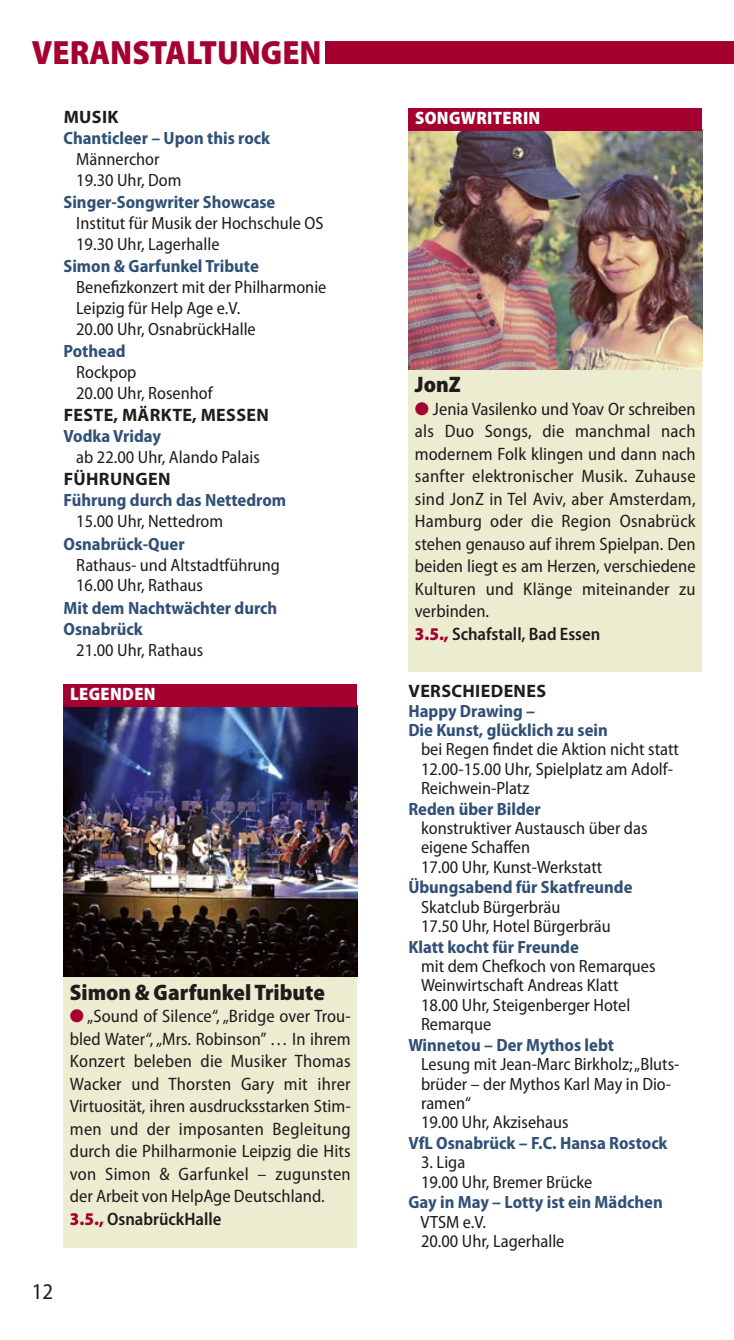
<style>
.page{position:relative;width:734px;height:1340px;background:#fff}
.page>*{position:absolute;margin:0;border:0;box-sizing:border-box;transform-origin:0 0}
.t1{font:900 semi-condensed 33.75px "Myriad Pro";color:#a40030}
.t2{font:900 semi-condensed 22.5px "Myriad Pro";color:#1d1d1c}
.t3{font:semi-condensed 22.5px "Myriad Pro";color:#1d1d1c}
.t4{font:semi-condensed 18px/22.5px "Myriad Pro";color:#1d1d1c;text-align:justify}
.t5{font:700 18px "Myriad Pro";letter-spacing:.02em;color:#1d1d1c}
.t6{font:600 semi-condensed 18px "Myriad Pro";color:#1d1d1c}
.t7{font:900 semi-condensed 18px "Myriad Pro";letter-spacing:.02em;color:#fff}
.t8{font:semi-condensed 17.78px/19.3px "Myriad Pro";color:#1d1d1c}
.t9{font:700 semi-condensed 17.78px/20.9px "Myriad Pro";color:#315077}
.s1{font-weight:400;color:#1d1d1c}
.s2{font-weight:700;color:#315077}
.s3{color:#a40030}
.s4{font-weight:900;color:#a40030}
</style>
<div class="page">
<div style="left:325px;top:41px;width:408px;height:23px;background:#a40030"></div>
<div style="left:64px;top:932px;width:293px;height:315px;background:#ececd1"></div>
<img style="left:64px;top:707px;width:293px;height:269px">
<div style="left:63px;top:684px;width:294px;height:23px;background:#a40030"></div>
<div style="left:408px;top:356px;width:294px;height:315px;background:#ececd1"></div>
<img style="left:408px;top:131px;width:294px;height:238px">
<div style="left:408px;top:108px;width:294px;height:23px;background:#a40030"></div>
<p class="t1" style="left:32px;top:40px;width:291px">VERANSTALTUNGEN</p>
<p class="t5" style="left:64px;top:106px;width:56px">MUSIK</p>
<p class="t9" style="left:76px;top:129px;width:195px;text-indent:-13px">Chanticleer – Upon this rock<br><span class="s1">Männerchor<br>19.30 Uhr, Dom</span></p>
<p class="t8" style="left:76px;top:193px;width:249px;line-height:20.9px;text-indent:-13px"><span class="s2">Singer-Songwriter Showcase<br></span>Institut für Musik der Hochschule OS<br>19.30 Uhr, Lagerhalle</p>
<p class="t8" style="left:76px;top:257px;width:252px;line-height:20.9px;text-indent:-13px"><span class="s2">Simon &amp; Garfunkel Tribute<br></span>Benefizkonzert mit der Philharmonie<br>Leipzig für Help Age e.V.<br>20.00 Uhr, OsnabrückHalle</p>
<p class="t8" style="left:76px;top:342px;width:138px;line-height:20.9px;text-indent:-13px"><span class="s2">Pothead<br></span>Rockpop<br>20.00 Uhr, Rosenhof</p>
<p class="t5" style="left:64px;top:404px;width:206px">FESTE, MÄRKTE, MESSEN</p>
<p class="t8" style="left:76px;top:427px;width:185px;line-height:20.9px;text-indent:-13px"><span class="s2">Vodka Vriday<br></span>ab 22.00 Uhr, Alando Palais</p>
<p class="t5" style="left:64px;top:468px;width:108px">FÜHRUNGEN</p>
<p class="t9" style="left:76px;top:491px;width:211px;text-indent:-13px">Führung durch das Nettedrom<br><span class="s1">15.00 Uhr, Nettedrom</span></p>
<p class="t8" style="left:76px;top:534px;width:205px;line-height:20.9px;text-indent:-13px"><span class="s2">Osnabrück-Quer<br></span>Rathaus- und Altstadtführung<br>16.00 Uhr, Rathaus</p>
<p class="t9" style="left:64px;top:599px;width:215px">Mit dem Nachtwächter durch</p>
<p class="t9" style="left:64px;top:619px;width:81px">Osnabrück</p>
<p class="t8" style="left:76px;top:641px;width:128px">21.00 Uhr, Rathaus</p>
<p class="t7" style="left:70px;top:687px;width:87px">LEGENDEN</p>
<p class="t2" style="left:70px;top:984px;width:256px">Simon &amp; Garfunkel Tribute</p>
<p class="t4" style="left:70px;top:1006px;width:282px"><span class="s3">●</span> „Sound of Silence“, „Bridge over Trou&shy;bled Water“, „Mrs. Robinson” … In ihrem Konzert beleben die Musiker Thomas Wacker und Thorsten Gary mit ihrer Virtuosität, ihren ausdrucksstarken Stim&shy;men und der imposanten Begleitung durch die Philharmonie Leipzig die Hits von Simon &amp; Garfunkel – zugunsten der Arbeit von HelpAge Deutschland.</p>
<p class="t6" style="left:70px;top:1212px;width:153px"><span class="s4">3.5.,</span> OsnabrückHalle</p>
<p class="t3" style="left:32px;top:1283px;width:23px">12</p>
<p class="t7" style="left:415px;top:112px;width:127px">SONGWRITERIN</p>
<p class="t2" style="left:415px;top:376px;width:47px">JonZ</p>
<p class="t4" style="left:415px;top:399px;width:282px"><span class="s3">●</span> Jenia Vasilenko und Yoav Or schreiben als Duo Songs, die manchmal nach modernem Folk klingen und dann nach sanfter elektronischer Musik. Zuhause sind JonZ in Tel Aviv, aber Amsterdam, Hamburg oder die Region Osnabrück stehen genauso auf ihrem Spielpan. Den beiden liegt es am Herzen, verschiedene Kulturen und Klänge miteinander zu verbinden.</p>
<p class="t6" style="left:415px;top:627px;width:187px"><span class="s4">3.5.,</span> Schafstall, Bad Essen</p>
<p class="t5" style="left:408px;top:680px;width:139px">VERSCHIEDENES</p>
<p class="t9" style="left:408px;top:701px;width:128px">Happy Drawing –</p>
<p class="t9" style="left:408px;top:721px;width:201px">Die Kunst, glücklich zu sein</p>
<p class="t8" style="left:421px;top:741px;width:259px">bei Regen findet die Aktion nicht statt</p>
<p class="t8" style="left:421px;top:760px;width:253px">12.00-15.00 Uhr, Spielplatz am Adolf-</p>
<p class="t8" style="left:421px;top:780px;width:110px">Reichwein-Platz</p>
<p class="t8" style="left:421px;top:800px;width:228px;text-indent:-13px"><span class="s2">Reden über Bilder<br></span>konstruktiver Austausch über das eigene Schaffen<br>17.00 Uhr, Kunst-Werkstatt</p>
<p class="t8" style="left:421px;top:879px;width:213px;text-indent:-13px"><span class="s2">Übungsabend für Skatfreunde<br></span>Skatclub Bürgerbräu<br>17.50 Uhr, Hotel Bürgerbräu</p>
<p class="t8" style="left:421px;top:938px;width:236px;text-indent:-13px"><span class="s2">Klatt kocht für Freunde<br></span>mit dem Chefkoch von Remarques<br>Weinwirtschaft Andreas Klatt<br>18.00 Uhr, Steigenberger Hotel<br>Remarque</p>
<p class="t8" style="left:421px;top:1036px;width:260px;text-indent:-13px"><span class="s2">Winnetou – Der Mythos lebt<br></span>Lesung mit Jean-Marc Birkholz; „Bluts&shy;brüder – der Mythos Karl May in Dio - ramen“<br>19.00 Uhr, Akzisehaus</p>
<p class="t9" style="left:408px;top:1133px;width:261px">VfL Osnabrück – F.C. Hansa Rostock</p>
<p class="t8" style="left:421px;top:1154px;width:173px">3. Liga<br>19.00 Uhr, Bremer Brücke</p>
<p class="t9" style="left:420px;top:1194px;width:244px;line-height:19.3px;text-indent:-12px">Gay in May – Lotty ist ein Mädchen<br><span class="s1">VTSM e.V.<br>20.00 Uhr, Lagerhalle</span></p>
</div>
